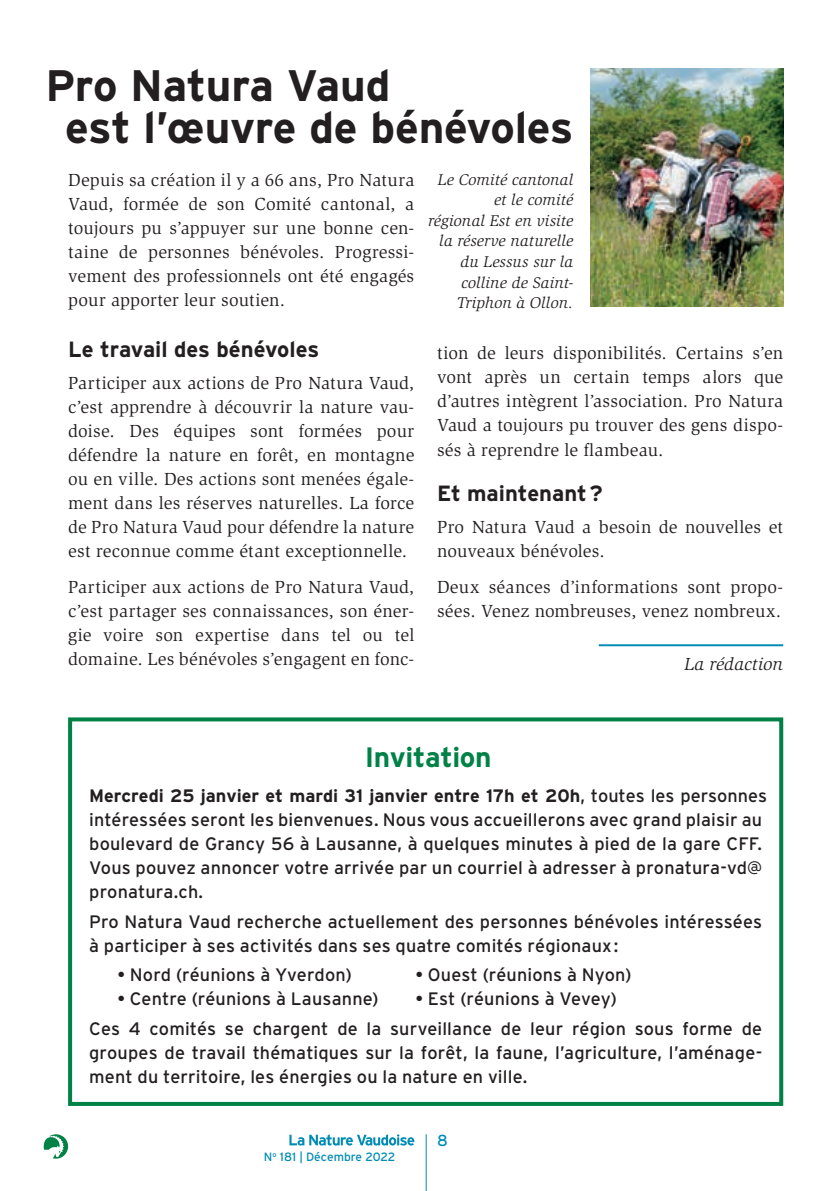
<style>
.page{position:relative;width:840px;height:1191px;background:#fff}
.page>*{position:absolute;margin:0;border:0;box-sizing:border-box;transform-origin:0 0}
.t1{font:700 44px/42px "Interstate";letter-spacing:-.01em;color:#231f20}
.t2{font:700 28px "Interstate";letter-spacing:-.015em;color:#008247}
.t3{font:700 22px "Interstate";color:#231f20}
.t4{font:18px/24px "Slimbach Std";letter-spacing:.01em;color:#231f20;text-align:justify}
.t5{font:18px/24px "Interstate";letter-spacing:.01em;color:#231f20}
.t6{font:italic 18px "Slimbach Std";letter-spacing:.01em;color:#231f20}
.t7{font:italic 16px/20.6px "Slimbach Std";letter-spacing:.01em;color:#231f20;text-align:right}
.t8{font:16px "Interstate";color:#008cb5}
.t9{font:12px "Interstate";color:#008cb5}
.s1{font-weight:700}
</style>
<div class="page">
<hr style="left:425px;top:1134px;width:1px;height:57px;background:#008cb5">
<svg style="left:43px;top:1134px;width:25px;height:25px"></svg>
<svg style="left:289px;top:1134px;width:125px;height:11px"></svg>
<hr style="left:598px;top:644px;width:184px;height:2px;background:#008cb5">
<div style="left:68px;top:717px;width:714px;height:389px;border:4px solid #008247"></div>
<img style="left:590px;top:68px;width:192px;height:238px">
<h1 class="t1" style="left:65px;top:64px;width:509px;text-indent:-20px">Pro Natura Vaud<br>est l’œuvre de bénévoles</h1>
<p class="t4" style="left:68px;top:168px;width:347px">Depuis sa création il y a 66 ans, Pro Natura Vaud, formée de son Comité cantonal, a toujours pu s’appuyer sur une bonne cen&shy;taine de personnes bénévoles. Progressi&shy;vement des professionnels ont été engagés pour apporter leur soutien.</p>
<p class="t3" style="left:68px;top:337px;width:252px">Le travail des bénévoles</p>
<p class="t4" style="left:68px;top:371px;width:347px">Participer aux actions de Pro Natura Vaud, c’est apprendre à découvrir la nature vau&shy;doise. Des équipes sont formées pour défendre la nature en forêt, en montagne ou en ville. Des actions sont menées égale&shy;ment dans les réserves naturelles. La force de Pro Natura Vaud pour défendre la nature est reconnue comme étant exceptionnelle.</p>
<p class="t4" style="left:68px;top:575px;width:347px">Participer aux actions de Pro Natura Vaud, c’est partager ses connaissances, son éner&shy;gie voire son expertise dans tel ou tel domaine. Les bénévoles s’engagent en fonc-</p>
<p class="t7" style="left:428px;top:169px;width:147px">Le Comité cantonal et le comité<br>régional Est en visite la réserve naturelle du Lessus sur la colline de Saint-<br>Triphon à Ollon.</p>
<p class="t4" style="left:437px;top:341px;width:347px">tion de leurs disponibilités. Certains s’en vont après un certain temps alors que d’autres intègrent l’association. Pro Natura Vaud a toujours pu trouver des gens dispo&shy;sés à reprendre le flambeau.</p>
<p class="t3" style="left:437px;top:481px;width:167px">Et maintenant?</p>
<p class="t4" style="left:437px;top:515px;width:347px">Pro Natura Vaud a besoin de nouvelles et nouveaux bénévoles.</p>
<p class="t4" style="left:437px;top:574px;width:347px">Deux séances d’informations sont propo&shy;sées. Venez nombreuses, venez nombreux.</p>
<p class="t6" style="left:684px;top:654px;width:100px">La rédaction</p>
<h2 class="t2" style="left:364px;top:741px;width:128px">Invitation</h2>
<p class="t5" style="left:89px;top:783px;width:679px"><span class="s1">Mercredi 25 janvier et mardi 31 janvier entre 17h et 20h</span>, toutes les personnes intéressées seront les bienvenues. Nous vous accueillerons avec grand plaisir au boulevard de Grancy 56 à Lausanne, à quelques minutes à pied de la gare CFF.<br>Vous pouvez annoncer votre arrivée par un courriel à adresser à pronatura-vd@ pronatura.ch.</p>
<p class="t5" style="left:89px;top:909px;width:674px">Pro Natura Vaud recherche actuellement des personnes bénévoles intéressées à participer à ses activités dans ses quatre comités régionaux :</p>
<p class="t5" style="left:117px;top:963px;width:236px">• Nord (réunions à Yverdon)</p>
<p class="t5" style="left:415px;top:963px;width:217px">• Ouest (réunions à Nyon)</p>
<p class="t5" style="left:117px;top:987px;width:262px">• Centre (réunions à Lausanne)</p>
<p class="t5" style="left:89px;top:984px;width:674px;line-height:29.6px;text-indent:326px">• Est (réunions à Vevey)<br>Ces 4 comités se chargent de la surveillance de leur région sous forme de</p>
<p class="t5" style="left:89px;top:1040px;width:674px">groupes de travail thématiques sur la forêt, la faune, l’agriculture, l’aménage&shy;ment du territoire, les énergies ou la nature en ville.</p>
<p class="t9" style="left:264px;top:1150px;width:133px">N<sup>o</sup> 181 | Décembre 2022</p>
<p class="t8" style="left:437px;top:1130px;width:12px">8</p>
</div>
